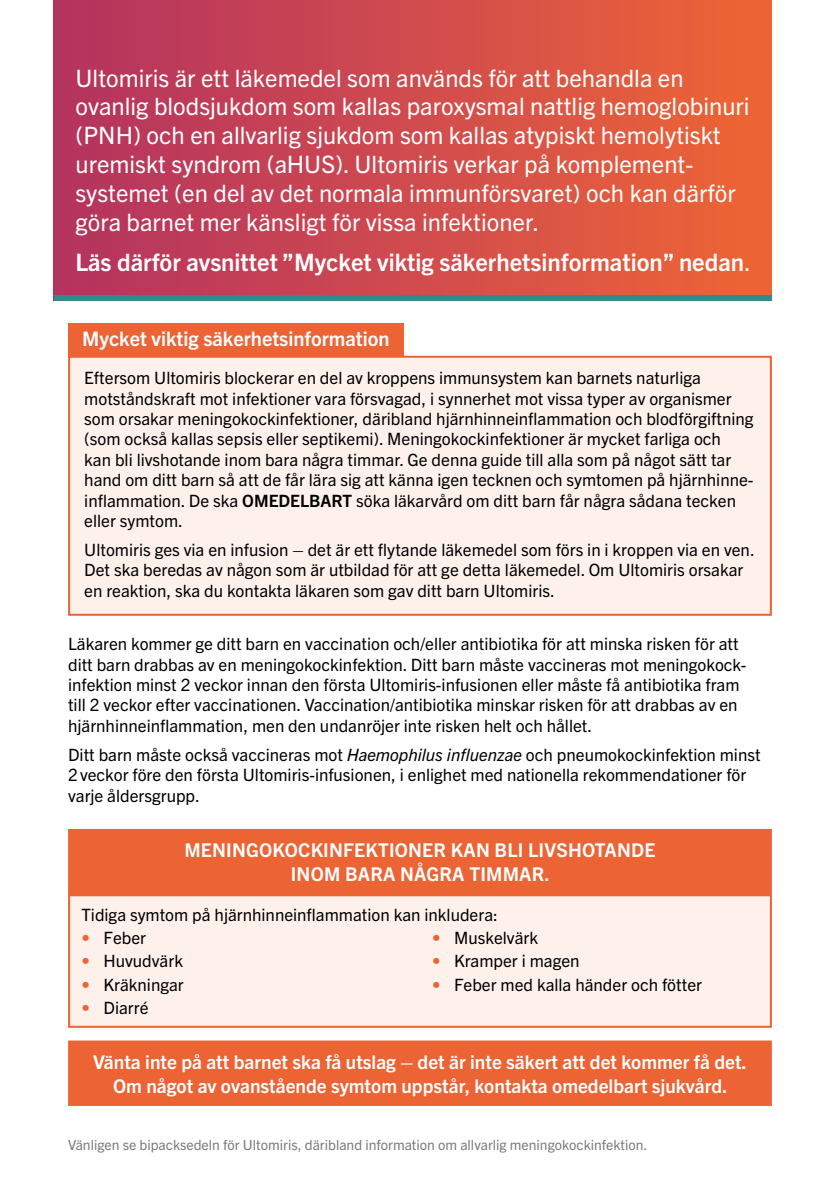
<style>
.page{position:relative;width:840px;height:1191px;background:#fff}
.page>*{position:absolute;margin:0;border:0;box-sizing:border-box;transform-origin:0 0}
.t1{font:24px/28.8px "Trade Gothic Next LT Pro";color:#fff}
.t2{font:700 24px "Trade Gothic Next LT Pro";color:#fff}
.t3{font:700 20px "Trade Gothic Next LT Pro";color:#fff}
.t4{font:700 19px/24px "Trade Gothic Next LT Pro";color:#fff;text-align:center}
.t5{font:17px/20.4px "Trade Gothic Next LT Pro";color:#000}
.t6{font:14px "Trade Gothic Next LT Pro";color:#7c7b7b}
.s1{font-weight:400}
.s2{font-weight:700}
.s3{font-style:italic}
.s4{color:#ec6334}
</style>
<div class="page">
<div style="left:54px;top:0;width:717px;height:300px;background:linear-gradient(to right,#b33261,#ee6536)"></div>
<div style="left:54px;top:295px;width:717px;height:5px;background:#348a8b"></div>
<div style="left:68px;top:323px;width:335px;height:34px;background:#ec6334"></div>
<div style="left:69px;top:357px;width:701px;height:258px;background:#fef1eb"></div>
<div style="left:68px;top:356px;width:703px;height:260px;border:2px solid #ec6334"></div>
<div style="left:69px;top:1041px;width:701px;height:64px;background:#ec6334"></div>
<div style="left:68px;top:1040px;width:703px;height:66px;border:2px solid #ec6334"></div>
<div style="left:69px;top:830px;width:701px;height:64px;background:#ec6334"></div>
<div style="left:68px;top:829px;width:703px;height:66px;border:2px solid #ec6334"></div>
<div style="left:69px;top:895px;width:701px;height:131px;background:#fef1eb"></div>
<div style="left:68px;top:894px;width:703px;height:133px;border:2px solid #ec6334"></div>
<p class="t1" style="left:75px;top:62px;width:675px">Ultomiris är ett läkemedel som används för att behandla en ovanlig blodsjukdom som kallas paroxysmal nattlig hemoglobinuri (PNH) och en allvarlig sjukdom som kallas atypiskt hemolytiskt uremiskt syndrom (aHUS). Ultomiris verkar på komplement&shy;systemet (en del av det normala immunförsvaret) och kan därför göra barnet mer känsligt för vissa infektioner.</p>
<h1 class="t2" style="left:75px;top:245px;width:676px">Läs därför avsnittet ”Mycket viktig säkerhetsinformation” nedan<span class="s1">.</span></h1>
<p class="t3" style="left:82px;top:325px;width:308px">Mycket viktig säkerhetsinformation</p>
<p class="t5" style="left:84px;top:367px;width:670px">Eftersom Ultomiris blockerar en del av kroppens immunsystem kan barnets naturliga motståndskraft mot infektioner vara försvagad, i synnerhet mot vissa typer av organismer som orsakar meningokockinfektioner, däribland hjärnhinneinflammation och blodförgiftning (som också kallas sepsis eller septikemi). Meningokockinfektioner är mycket farliga och<br>kan bli livshotande inom bara några timmar. Ge denna guide till alla som på något sätt tar hand om ditt barn så att de får lära sig att känna igen tecknen och symtomen på hjärnhinne&shy;inflammation. De ska <span class="s2">OMEDELBART</span> söka läkarvård om ditt barn får några sådana tecken eller symtom.</p>
<p class="t5" style="left:84px;top:538px;width:671px">Ultomiris ges via en infusion – det är ett flytande läkemedel som förs in i kroppen via en ven.<br>Det ska beredas av någon som är utbildad för att ge detta läkemedel. Om Ultomiris orsakar en reaktion, ska du kontakta läkaren som gav ditt barn Ultomiris.</p>
<p class="t5" style="left:68px;top:632px;width:679px">Läkaren kommer ge ditt barn en vaccination och/eller antibiotika för att minska risken för att ditt barn drabbas av en meningokockinfektion. Ditt barn måste vaccineras mot meningokock&shy;infektion minst 2 veckor innan den första Ultomiris-infusionen eller måste få antibiotika fram till 2 veckor efter vaccinationen. Vaccination/antibiotika minskar risken för att drabbas av en hjärnhinneinflammation, men den undanröjer inte risken helt och hållet.</p>
<p class="t5" style="left:68px;top:743px;width:693px">Ditt barn måste också vaccineras mot <span class="s3">Haemophilus influenzae</span> och pneumokockinfektion minst<br>2 veckor före den första Ultomiris-infusionen, i enlighet med nationella rekommendationer för varje åldersgrupp.</p>
<p class="t4" style="left:184px;top:837px;width:472px">MENINGOKOCKINFEKTIONER KAN BLI LIVSHOTANDE<br>INOM BARA NÅGRA TIMMAR.</p>
<p class="t5" style="left:81px;top:903px;width:418px">Tidiga symtom på hjärnhinneinflammation kan inkludera:</p>
<p class="t5" style="left:81px;top:926px;width:66px"><span class="s4">•</span> Feber</p>
<p class="t5" style="left:81px;top:949px;width:103px"><span class="s4">•</span> Huvudvärk</p>
<p class="t5" style="left:81px;top:973px;width:104px"><span class="s4">•</span> Kräkningar</p>
<p class="t5" style="left:81px;top:996px;width:68px"><span class="s4">•</span> Diarré</p>
<p class="t5" style="left:432px;top:926px;width:107px"><span class="s4">•</span> Muskelvärk</p>
<p class="t5" style="left:432px;top:949px;width:149px"><span class="s4">•</span> Kramper i magen</p>
<p class="t5" style="left:432px;top:973px;width:271px"><span class="s4">•</span> Feber med kalla händer och fötter</p>
<p class="t4" style="left:93px;top:1048px;width:655px">Vänta inte på att barnet ska få utslag – det är inte säkert att det kommer få det.<br>Om något av ovanstående symtom uppstår, kontakta omedelbart sjukvård.</p>
<p class="t6" style="left:68px;top:1135px;width:580px">Vänligen se bipacksedeln för Ultomiris, däribland information om allvarlig meningokockinfektion.</p>
</div>
